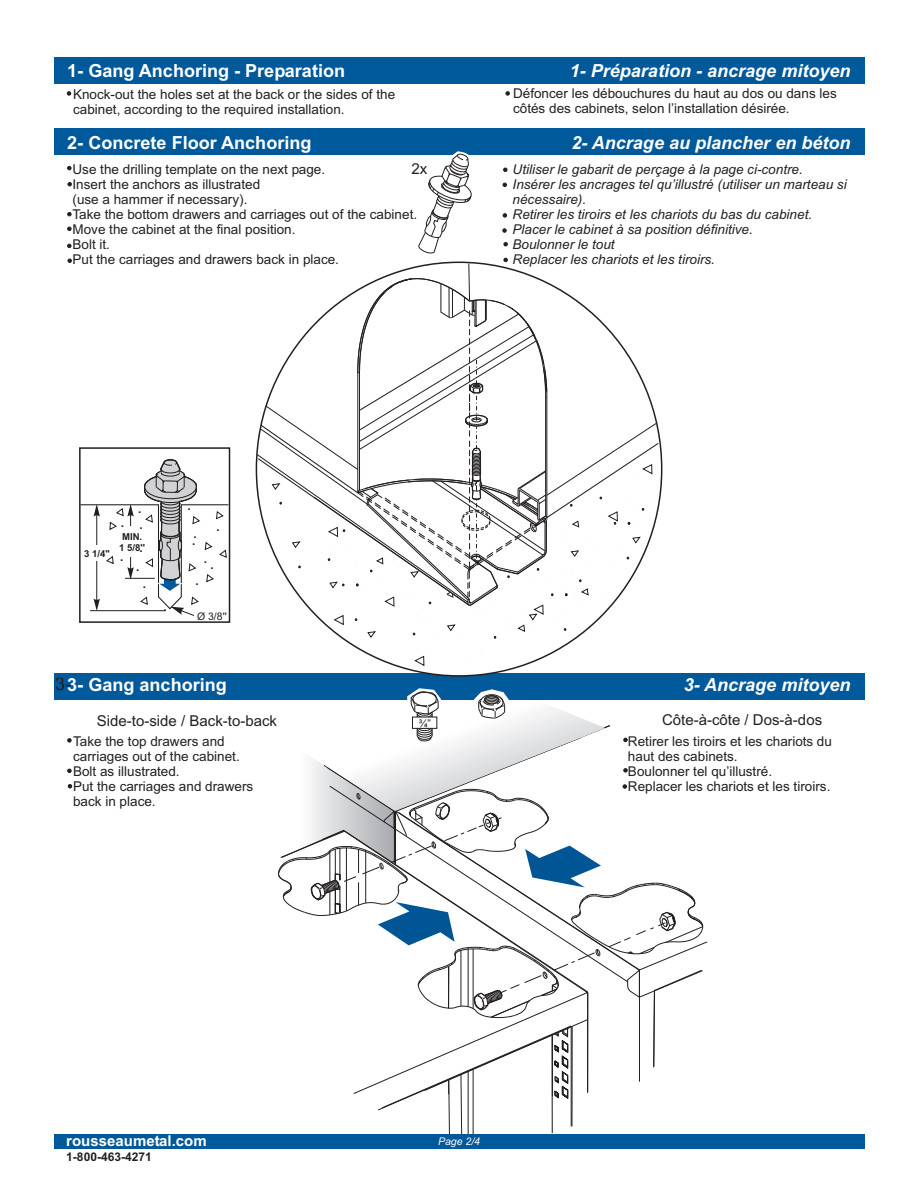
<style>
.page{position:relative;width:918px;height:1188px;background:#fff}
.page>*{position:absolute;margin:0;border:0;box-sizing:border-box;transform-origin:0 0}
.t1{font:italic 700 18px "Arial";color:#fff}
.t2{font:700 18px "Arial";color:#fff}
.t3{font:16.35px/16.4px "Arial";color:#231f20}
.t4{font:15.15px "Arial";color:#231f20}
.t5{font:15px "Arial";color:#231f20}
.t6{font:700 15px "Arial";color:#fff}
.t7{font:13.5px/15.1px "Arial";color:#231f20}
.t8{font:italic 13.5px/15.1px "Arial";color:#231f20}
.t9{font:700 12px "Arial";color:#231f20}
.t10{font:10.5px "Arial";color:#231f20}
.t11{font:italic 10.5px "Arial";color:#fff}
.t12{font:700 9.6px/10.6px "Arial";color:#231f20}
</style>
<div class="page">
<div style="left:54px;top:673px;width:810px;height:27px;background:#00599b"></div>
<svg style="left:68px;top:738px;width:3px;height:4px"></svg>
<svg style="left:68px;top:769px;width:3px;height:4px"></svg>
<svg style="left:68px;top:784px;width:4px;height:4px"></svg>
<svg style="left:277px;top:688px;width:427px;height:461px"></svg>
<div style="left:412px;top:717px;width:25px;height:12px;background:#fff;border:1px solid #231f20"></div>
<div style="left:54px;top:1134px;width:810px;height:14px;background:#00599b"></div>
<div style="left:54px;top:129px;width:810px;height:26px;background:#00599b"></div>
<svg style="left:67px;top:166px;width:4px;height:4px"></svg>
<svg style="left:67px;top:244px;width:4px;height:4px"></svg>
<svg style="left:68px;top:212px;width:3px;height:4px"></svg>
<svg style="left:68px;top:259px;width:4px;height:4px"></svg>
<svg style="left:67px;top:227px;width:4px;height:4px"></svg>
<div style="left:256px;top:262px;width:406px;height:414px;background:#fff;border-radius:50%"></div>
<svg style="left:415px;top:655px;width:10px;height:11px"></svg>
<svg style="left:68px;top:182px;width:4px;height:4px"></svg>
<div style="left:79px;top:447px;width:151px;height:176px;background:#fff;border:2px solid #231f20"></div>
<svg style="left:79px;top:459px;width:150px;height:157px"></svg>
<svg style="left:257px;top:151px;width:403px;height:489px"></svg>
<div style="left:54px;top:57px;width:810px;height:27px;background:#00599b"></div>
<svg style="left:506px;top:92px;width:4px;height:3px"></svg>
<svg style="left:67px;top:92px;width:4px;height:3px"></svg>
<svg style="left:56px;top:677px;width:14px;height:13px"></svg>
<h1 class="t2" style="left:67px;top:64px;width:279px">1- Gang Anchoring - Preparation</h1>
<h1 class="t1" style="left:570px;top:64px;width:282px">1- Préparation - ancrage mitoyen</h1>
<p class="t7" style="left:73px;top:88px;width:324px">Knock-out the holes set at the back or the sides of the cabinet, according to the required installation.</p>
<p class="t7" style="left:513px;top:87px;width:325px">Défoncer les débouchures du haut au dos ou dans les côtés des cabinets, selon l’installation désirée.</p>
<h1 class="t2" style="left:67px;top:136px;width:246px">2- Concrete Floor Anchoring</h1>
<h1 class="t1" style="left:571px;top:136px;width:281px">2- Ancrage au plancher en béton</h1>
<p class="t7" style="left:73px;top:163px;width:346px">Use the drilling template on the next page.<br>Insert the anchors as illustrated<br>(use a hammer if necessary).<br>Take the bottom drawers and carriages out of the cabinet.<br>Move the cabinet at the final position.<br>Bolt it.<br>Put the carriages and drawers back in place.</p>
<p class="t4" style="left:411px;top:163px;width:17px">2x</p>
<p class="t8" style="left:513px;top:163px;width:336px">Utiliser le gabarit de perçage à la page ci-contre.<br>Insérer les ancrages tel qu’illustré (utiliser un marteau si nécessaire).<br>Retirer les tiroirs et les chariots du bas du cabinet.<br>Placer le cabinet à sa position définitive.<br>Boulonner le tout<br>Replacer les chariots et les tiroirs.</p>
<p class="t12" style="left:84px;top:549px;width:27px">3 1/4''</p>
<p class="t3" style="left:138px;top:501px;width:7px">. .</p>
<p class="t3" style="left:136px;top:538px;width:9px;line-height:18.9px">. .</p>
<p class="t3" style="left:120px;top:515px;width:6px">.</p>
<p class="t12" style="left:119px;top:533px;width:27px">MIN.<br>1 5/8''</p>
<p class="t3" style="left:119px;top:549px;width:6px">.</p>
<p class="t3" style="left:142px;top:576px;width:6px">.</p>
<p class="t3" style="left:163px;top:598px;width:6px">.</p>
<p class="t3" style="left:187px;top:498px;width:6px">.</p>
<p class="t3" style="left:193px;top:525px;width:6px">.</p>
<p class="t3" style="left:191px;top:533px;width:6px">.</p>
<p class="t3" style="left:216px;top:519px;width:6px">.</p>
<p class="t3" style="left:203px;top:551px;width:6px">.</p>
<p class="t3" style="left:210px;top:557px;width:6px">.</p>
<p class="t3" style="left:195px;top:572px;width:6px">.</p>
<p class="t10" style="left:197px;top:612px;width:31px">Ø 3/8''</p>
<h1 class="t2" style="left:67px;top:678px;width:161px">3- Gang anchoring</h1>
<h1 class="t1" style="left:684px;top:678px;width:168px">3- Ancrage mitoyen</h1>
<p class="t5" style="left:97px;top:715px;width:182px">Side-to-side / Back-to-back</p>
<p class="t5" style="left:662px;top:714px;width:162px">Côte-à-côte / Dos-à-dos</p>
<p class="t7" style="left:628px;top:735px;width:205px">Retirer les tiroirs et les chariots du haut des cabinets.<br>Boulonner tel qu’illustré.<br>Replacer les chariots et les tiroirs.</p>
<p class="t10" style="left:419px;top:719px;width:14px">¾”</p>
<p class="t7" style="left:73px;top:735px;width:182px">Take the top drawers and carriages out of the cabinet.<br>Bolt as illustrated.<br>Put the carriages and drawers back in place.</p>
<p class="t6" style="left:66px;top:1135px;width:142px">rousseaumetal.com</p>
<p class="t11" style="left:438px;top:1137px;width:44px">Page 2/4</p>
<p class="t9" style="left:66px;top:1152px;width:87px">1-800-463-4271</p>
</div>
